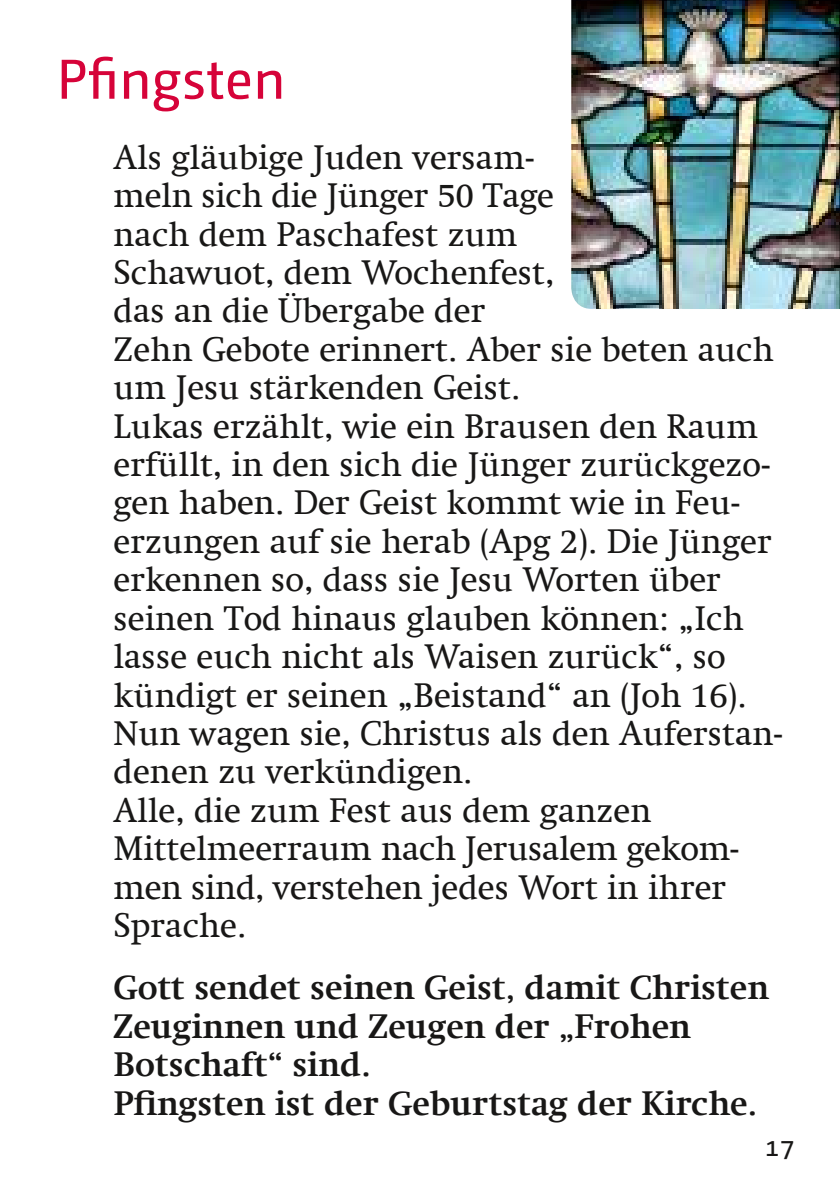
<style>
.page{position:relative;width:840px;height:1191px;background:#fff}
.page>*{position:absolute;margin:0;border:0;box-sizing:border-box;transform-origin:0 0}
.t1{font:56px "Camingo Dos Pro";letter-spacing:.005em;color:#d60339}
.t2{font:34.4px/38.4px "Swift Com";color:#181716}
.t3{font:700 34.4px/38.4px "Swift Com";color:#181716}
.t4{font:28px "Camingo Dos Pro";color:#181716}
</style>
<div class="page">
<img style="left:571px;top:0;width:268px;height:309px">
<h1 class="t1" style="left:57px;top:46px;width:230px">Pfingsten</h1>
<p class="t2" style="left:113px;top:138px;width:670px">Als gläubige Juden versam-<br>meln sich die Jünger 50 Tage<br>nach dem Paschafest zum<br>Schawuot, dem Wochenfest,<br>das an die Übergabe der<br>Zehn Gebote erinnert. Aber sie beten auch um Jesu stärkenden Geist.<br>Lukas erzählt, wie ein Brausen den Raum erfüllt, in den sich die Jünger zurückgezo&shy;gen haben. Der Geist kommt wie in Feu&shy;erzungen auf sie herab (Apg 2). Die Jünger erkennen so, dass sie Jesu Worten über seinen Tod hinaus glauben können: „Ich lasse euch nicht als Waisen zurück“, so kündigt er seinen „Beistand“ an (Joh 16).<br>Nun wagen sie, Christus als den Auferstan&shy;denen zu verkündigen.<br>Alle, die zum Fest aus dem ganzen Mittelmeerraum nach Jerusalem gekom&shy;men sind, verstehen jedes Wort in ihrer Sprache.</p>
<p class="t3" style="left:113px;top:968px;width:656px">Gott sendet seinen Geist, damit Christen Zeuginnen und Zeugen der „Frohen Botschaft“ sind.<br>Pfingsten ist der Geburtstag der Kirche.</p>
<p class="t4" style="left:764px;top:1130px;width:31px">17</p>
</div>
